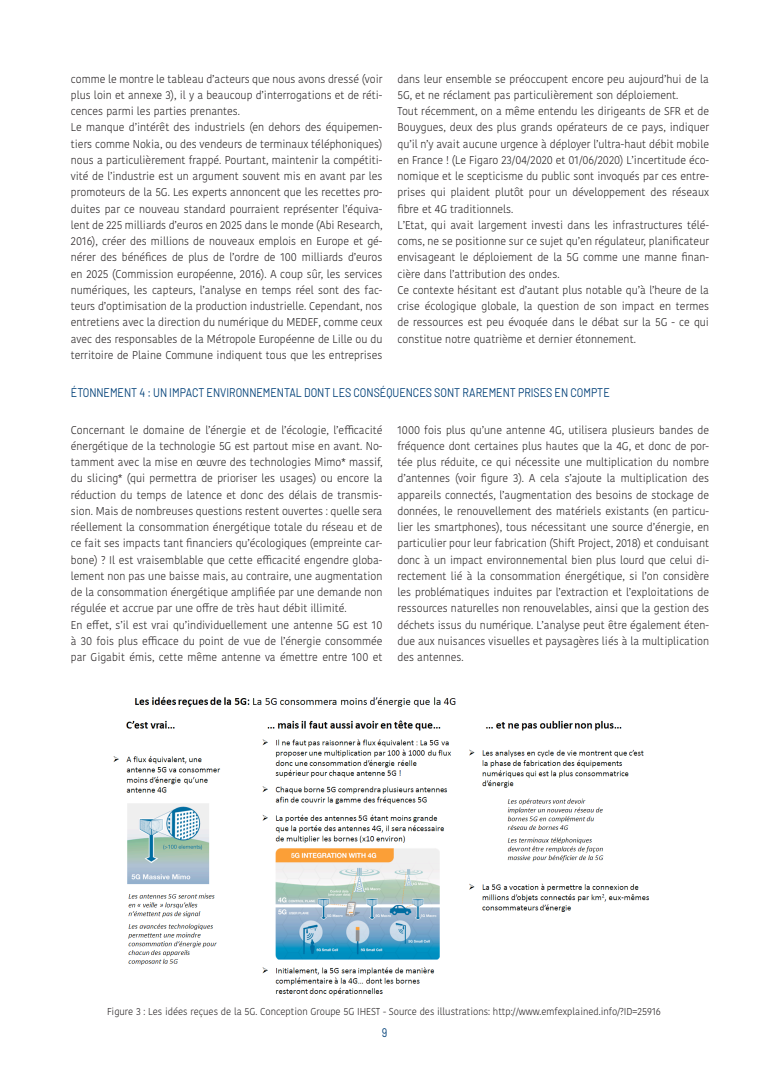
<style>
.page{position:relative;width:780px;height:1088px;background:#fff}
.page>*{position:absolute;margin:0;border:0;box-sizing:border-box;transform-origin:0 0}
.t1{font:12.5px "Barlow";color:#014078;scale:.85 1}
.t2{font:300 11.25px/16.2px "Kohinoor Bangla";color:#231f20;scale:.95 1}
.t3{font:300 10px "Kohinoor Bangla";color:#231f20;scale:.95 1}
</style>
<div class="page">
<img style="left:113px;top:696px;width:536px;height:300px">
<p class="t2" style="left:71px;top:70px;width:329px">comme le montre le tableau d’acteurs que nous avons dressé (voir plus loin et annexe 3), il y a beaucoup d’interrogations et de réti&shy;cences parmi les parties prenantes.<br>Le manque d’intérêt des industriels (en dehors des équipemen&shy;tiers comme Nokia, ou des vendeurs de terminaux téléphoniques) nous a particulièrement frappé. Pourtant, maintenir la compétiti&shy;vité de l’industrie est un argument souvent mis en avant par les promoteurs de la 5G. Les experts annoncent que les recettes pro&shy;duites par ce nouveau standard pourraient représenter l’équiva&shy;lent de 225 milliards d’euros en 2025 dans le monde (Abi Research, 2016), créer des millions de nouveaux emplois en Europe et gé&shy;nérer des bénéfices de plus de l’ordre de 100 milliards d’euros en 2025 (Commission européenne, 2016). A coup sûr, les services numériques, les capteurs, l’analyse en temps réel sont des fac&shy;teurs d’optimisation de la production industrielle. Cependant, nos entretiens avec la direction du numérique du MEDEF, comme ceux avec des responsables de la Métropole Européenne de Lille ou du territoire de Plaine Commune indiquent tous que les entreprises</p>
<p class="t2" style="left:397px;top:70px;width:329px">dans leur ensemble se préoccupent encore peu aujourd’hui de la 5G, et ne réclament pas particulièrement son déploiement.<br>Tout récemment, on a même entendu les dirigeants de SFR et de Bouygues, deux des plus grands opérateurs de ce pays, indiquer qu’il n’y avait aucune urgence à déployer l’ultra-haut débit mobile en France ! (Le Figaro 23/04/2020 et 01/06/2020) L’incertitude éco&shy;nomique et le scepticisme du public sont invoqués par ces entre&shy;prises qui plaident plutôt pour un développement des réseaux fibre et 4G traditionnels.<br>L’Etat, qui avait largement investi dans les infrastructures télé&shy;coms, ne se positionne sur ce sujet qu’en régulateur, planificateur envisageant le déploiement de la 5G comme une manne finan&shy;cière dans l’attribution des ondes.<br>Ce contexte hésitant est d’autant plus notable qu’à l’heure de la crise écologique globale, la question de son impact en termes de ressources est peu évoquée dans le débat sur la 5G - ce qui constitue notre quatrième et dernier étonnement.</p>
<p class="t1" style="left:71px;top:383px;width:635px">ÉTONNEMENT 4 : UN IMPACT ENVIRONNEMENTAL DONT LES CONSÉQUENCES SONT RAREMENT PRISES EN COMPTE</p>
<p class="t2" style="left:71px;top:421px;width:329px">Concernant le domaine de l’énergie et de l’écologie, l’efficacité énergétique de la technologie 5G est partout mise en avant. No&shy;tamment avec la mise en œuvre des technologies Mimo* massif, du slicing* (qui permettra de prioriser les usages) ou encore la réduction du temps de latence et donc des délais de transmis&shy;sion. Mais de nombreuses questions restent ouvertes : quelle sera réellement la consommation énergétique totale du réseau et de ce fait ses impacts tant financiers qu’écologiques (empreinte car&shy;bone) ? Il est vraisemblable que cette efficacité engendre globa&shy;lement non pas une baisse mais, au contraire, une augmentation de la consommation énergétique amplifiée par une demande non régulée et accrue par une offre de très haut débit illimité.<br>En effet, s’il est vrai qu’individuellement une antenne 5G est 10 à 30 fois plus efficace du point de vue de l’énergie consommée par Gigabit émis, cette même antenne va émettre entre 100 et</p>
<p class="t2" style="left:397px;top:421px;width:329px;text-align:justify">1000 fois plus qu’une antenne 4G, utilisera plusieurs bandes de fréquence dont certaines plus hautes que la 4G, et donc de por&shy;tée plus réduite, ce qui nécessite une multiplication du nombre d’antennes (voir figure 3). A cela s’ajoute la multiplication des appareils connectés, l’augmentation des besoins de stockage de données, le renouvellement des matériels existants (en particu&shy;lier les smartphones), tous nécessitant une source d’énergie, en particulier pour leur fabrication (Shift Project, 2018) et conduisant donc à un impact environnemental bien plus lourd que celui di&shy;rectement lié à la consommation énergétique, si l’on considère les problématiques induites par l’extraction et l’exploitations de ressources naturelles non renouvelables, ainsi que la gestion des déchets issus du numérique. L’analyse peut être également éten&shy;due aux nuisances visuelles et paysagères liés à la multiplication des antennes.</p>
<p class="t3" style="left:107px;top:1004px;width:584px">Figure 3 : Les idées reçues de la 5G. Conception Groupe 5G IHEST - Source des illustrations: http://www.emfexplained.info/?ID=25916</p>
<p class="t1" style="left:382px;top:1023px;width:8px">9</p>
</div>
